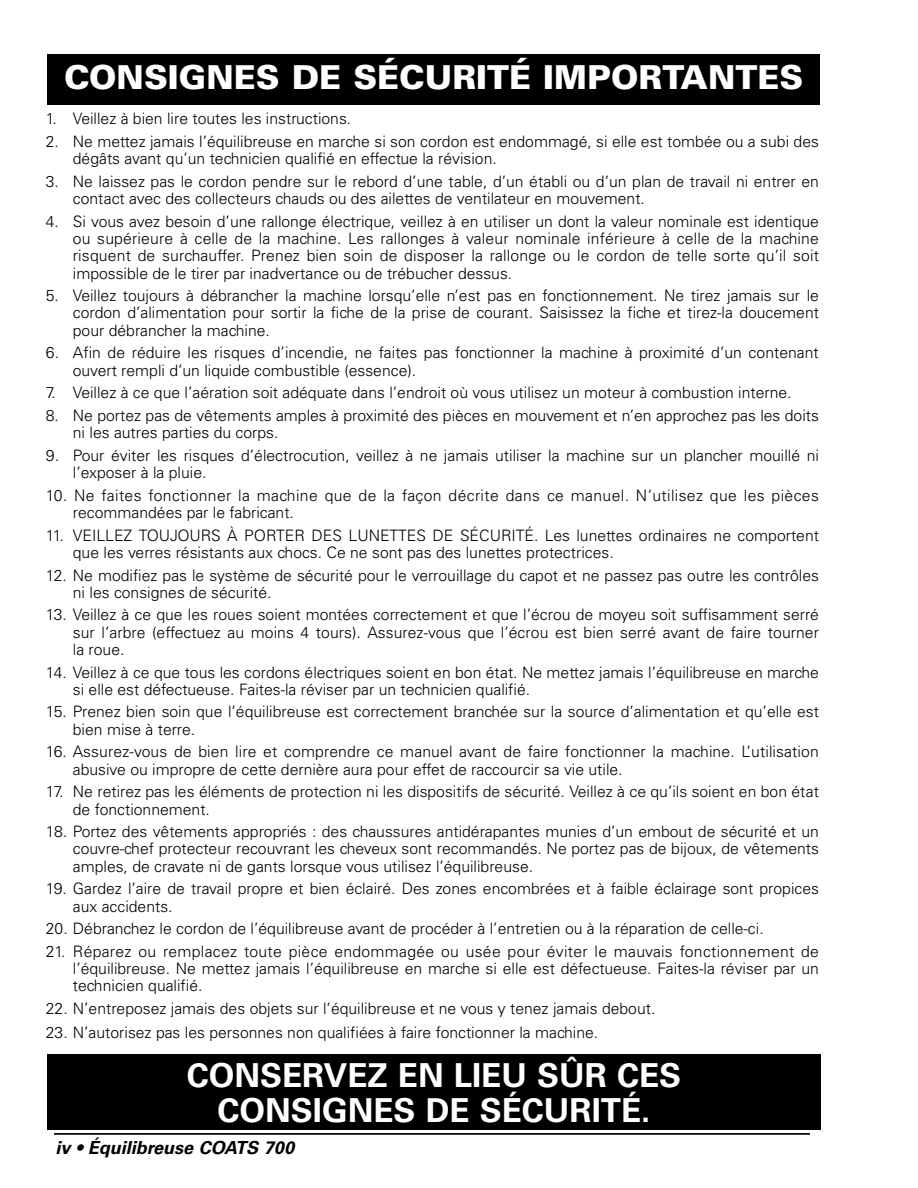
<style>
.page{position:relative;width:918px;height:1188px;background:#fff}
.page>*{position:absolute;margin:0;border:0;box-sizing:border-box;transform-origin:0 0}
.t1{font:700 33px/34.5px "Univers";color:#fff;text-align:center}
.t2{font:900 33px "Univers";color:#fff}
.t3{font:italic 700 18px "Univers";color:#000}
.t4{font:300 15.75px/17.2px "Univers";color:#000}
.t5{font:300 15.75px/17.2px "Univers";letter-spacing:.02em;color:#000}
</style>
<div class="page">
<hr style="left:54px;top:1133px;width:756px;height:2px;background:#000">
<div style="left:47px;top:55px;width:773px;height:50px;background:#000"></div>
<div style="left:47px;top:1054px;width:774px;height:76px;background:#000"></div>
<h1 class="t2" style="left:64px;top:65px;width:741px">CONSIGNES DE SÉCURITÉ IMPORTANTES</h1>
<p class="t4" style="left:46px;top:112px;width:307px">1. Veillez à bien lire toutes les instructions.</p>
<p class="t4" style="left:73px;top:134px;width:748px;text-indent:-27px">2. Ne mettez jamais l’équilibreuse en marche si son cordon est endommagé, si elle est tombée ou a subi des dégâts avant qu’un technicien qualifié en effectue la révision.</p>
<p class="t4" style="left:73px;top:174px;width:748px;text-indent:-27px">3. Ne laissez pas le cordon pendre sur le rebord d’une table, d’un établi ou d’un plan de travail ni entrer en contact avec des collecteurs chauds ou des ailettes de ventilateur en mouvement.</p>
<p class="t4" style="left:73px;top:214px;width:748px;text-align:justify;text-indent:-27px">4. Si vous avez besoin d’une rallonge électrique, veillez à en utiliser un dont la valeur nominale est identique ou supérieure à celle de la machine. Les rallonges à valeur nominale inférieure à celle de la machine risquent de surchauffer. Prenez bien soin de disposer la rallonge ou le cordon de telle sorte qu’il soit impossible de le tirer par inadvertance ou de trébucher dessus.</p>
<p class="t4" style="left:73px;top:288px;width:748px;text-align:justify;text-indent:-27px">5. Veillez toujours à débrancher la machine lorsqu’elle n’est pas en fonctionnement. Ne tirez jamais sur le cordon d’alimentation pour sortir la fiche de la prise de courant. Saisissez la fiche et tirez-la doucement pour débrancher la machine.</p>
<p class="t4" style="left:73px;top:346px;width:747px;text-indent:-27px">6. Afin de réduire les risques d’incendie, ne faites pas fonctionner la machine à proximité d’un contenant ouvert rempli d’un liquide combustible (essence).</p>
<p class="t4" style="left:46px;top:386px;width:747px">7. Veillez à ce que l’aération soit adéquate dans l’endroit où vous utilisez un moteur à combustion interne.</p>
<p class="t4" style="left:73px;top:408px;width:748px;text-indent:-27px">8. Ne portez pas de vêtements amples à proximité des pièces en mouvement et n’en approchez pas les doits ni les autres parties du corps.</p>
<p class="t4" style="left:73px;top:448px;width:748px;text-indent:-27px">9. Pour éviter les risques d’électrocution, veillez à ne jamais utiliser la machine sur un plancher mouillé ni l’exposer à la pluie.</p>
<p class="t5" style="left:73px;top:488px;width:748px;text-indent:-27px">10. Ne faites fonctionner la machine que de la façon décrite dans ce manuel. N’utilisez que les pièces recommandées par le fabricant.</p>
<p class="t4" style="left:73px;top:528px;width:748px;text-indent:-27px">11. VEILLEZ TOUJOURS À PORTER DES LUNETTES DE SÉCURITÉ. Les lunettes ordinaires ne comportent que les verres résistants aux chocs. Ce ne sont pas des lunettes protectrices.</p>
<p class="t4" style="left:73px;top:568px;width:748px;text-indent:-27px">12. Ne modifiez pas le système de sécurité pour le verrouillage du capot et ne passez pas outre les contrôles ni les consignes de sécurité.</p>
<p class="t4" style="left:73px;top:608px;width:748px;text-align:justify;text-indent:-27px">13. Veillez à ce que les roues soient montées correctement et que l’écrou de moyeu soit suffisamment serré sur l’arbre (effectuez au moins 4 tours). Assurez-vous que l’écrou est bien serré avant de faire tourner la roue.</p>
<p class="t4" style="left:73px;top:665px;width:748px;text-indent:-27px">14. Veillez à ce que tous les cordons électriques soient en bon état. Ne mettez jamais l’équilibreuse en marche si elle est défectueuse. Faites-la réviser par un technicien qualifié.</p>
<p class="t4" style="left:73px;top:705px;width:748px;text-indent:-27px">15. Prenez bien soin que l’équilibreuse est correctement branchée sur la source d’alimentation et qu’elle est bien mise à terre.</p>
<p class="t4" style="left:73px;top:745px;width:748px;text-indent:-27px">16. Assurez-vous de bien lire et comprendre ce manuel avant de faire fonctionner la machine. L’utilisation abusive ou impropre de cette dernière aura pour effet de raccourcir sa vie utile.</p>
<p class="t4" style="left:73px;top:785px;width:748px;text-indent:-27px">17. Ne retirez pas les éléments de protection ni les dispositifs de sécurité. Veillez à ce qu’ils soient en bon état de fonctionnement.</p>
<p class="t4" style="left:73px;top:824px;width:748px;text-align:justify;text-indent:-27px">18. Portez des vêtements appropriés : des chaussures antidérapantes munies d’un embout de sécurité et un couvre-chef protecteur recouvrant les cheveux sont recommandés. Ne portez pas de bijoux, de vêtements amples, de cravate ni de gants lorsque vous utilisez l’équilibreuse.</p>
<p class="t4" style="left:73px;top:882px;width:748px;text-indent:-27px">19. Gardez l’aire de travail propre et bien éclairé. Des zones encombrées et à faible éclairage sont propices aux accidents.</p>
<p class="t4" style="left:46px;top:921px;width:719px">20. Débranchez le cordon de l’équilibreuse avant de procéder à l’entretien ou à la réparation de celle-ci.</p>
<p class="t4" style="left:73px;top:944px;width:748px;text-align:justify;text-indent:-27px">21. Réparez ou remplacez toute pièce endommagée ou usée pour éviter le mauvais fonctionnement de l’équilibreuse. Ne mettez jamais l’équilibreuse en marche si elle est défectueuse. Faites-la réviser par un technicien qualifié.</p>
<p class="t4" style="left:46px;top:1001px;width:611px">22. N’entreposez jamais des objets sur l’équilibreuse et ne vous y tenez jamais debout.</p>
<p class="t4" style="left:46px;top:1025px;width:554px">23. N’autorisez pas les personnes non qualifiées à faire fonctionner la machine.</p>
<h1 class="t1" style="left:187px;top:1061px;width:496px">CONSERVEZ EN LIEU SÛR CES<br>CONSIGNES DE SÉCURITÉ.</h1>
<p class="t3" style="left:56px;top:1141px;width:244px">iv • Équilibreuse COATS 700</p>
</div>
